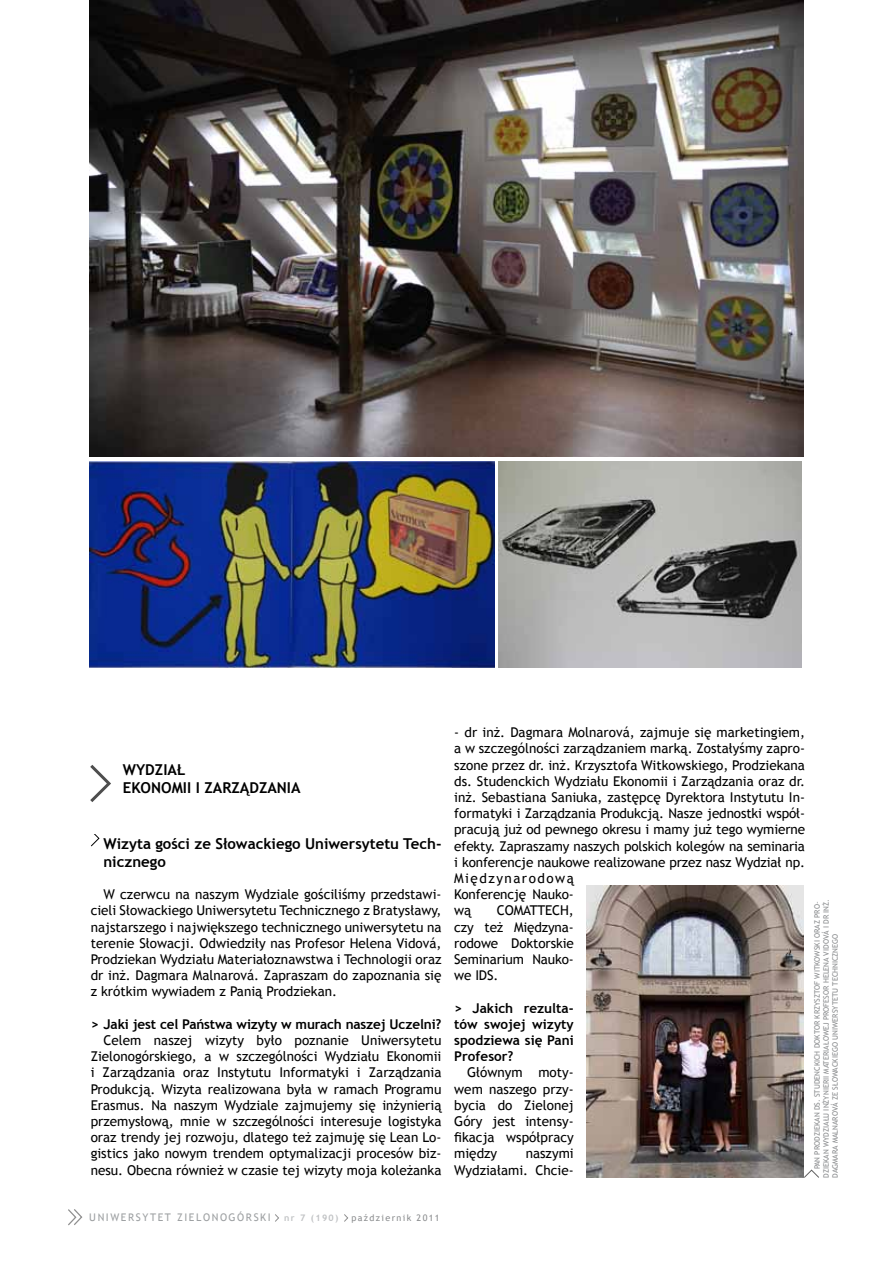
<style>
.page{position:relative;width:893px;height:1263px;background:#fff}
.page>*{position:absolute;margin:0;border:0;box-sizing:border-box;transform-origin:0 0}
.t1{font:700 15px/18px "Trebuchet MS";color:#000}
.t2{font:13.5px/16.2px "Trebuchet MS";color:#000;text-align:justify}
.t3{font:700 13.5px/16.2px "Trebuchet MS";color:#000;text-align:justify}
.t4{font:10.5px "Trebuchet MS";letter-spacing:.15em;color:#9da0a2}
.t5{font:9px "Trebuchet MS";letter-spacing:.15em;color:#8a8c8e}
.t6{font:700 9px "Trebuchet MS";color:#c0c2c4}
.t7{font:7.5px/9px "Trebuchet MS";color:#8a8c8e}
</style>
<div class="page">
<svg style="left:68px;top:1209px;width:15px;height:17px"></svg>
<svg style="left:275px;top:1214px;width:4px;height:8px"></svg>
<svg style="left:344px;top:1214px;width:4px;height:8px"></svg>
<img style="left:586px;top:885px;width:218px;height:293px">
<svg style="left:804px;top:1169px;width:15px;height:9px"></svg>
<svg style="left:90px;top:764px;width:21px;height:38px"></svg>
<svg style="left:91px;top:834px;width:8px;height:13px"></svg>
<img style="left:89px;top:0;width:715px;height:457px">
<img style="left:499px;top:461px;width:302px;height:206px">
<img style="left:89px;top:461px;width:405px;height:206px">
<p class="t1" style="left:123px;top:761px;width:179px">wydział<br>ekonomii i zarządzania</p>
<p class="t1" style="left:103px;top:834px;width:340px">Wizyta gości ze Słowackiego Uniwersytetu Tech&shy;nicznego</p>
<p class="t2" style="left:91px;top:886px;width:352px;text-indent:13px">W czerwcu na naszym Wydziale gościliśmy przedstawi&shy;cieli Słowackiego Uniwersytetu Technicznego z Bratysławy, najstarszego i największego technicznego uniwersytetu na terenie Słowacji. Odwiedziły nas Profesor Helena Vidová, Prodziekan Wydziału Materiałoznawstwa i Technologii oraz dr inż. Dagmara Malnarová. Zapraszam do zapoznania się z krótkim wywiadem z Panią Prodziekan.</p>
<p class="t3" style="left:91px;top:1016px;width:352px">&gt; Jaki jest cel Państwa wizyty w murach naszej Uczelni?</p>
<p class="t2" style="left:91px;top:1032px;width:353px;text-indent:13px">Celem naszej wizyty było poznanie Uniwersytetu Zielonogórskiego, a w szczególności Wydziału Ekonomii i Zarządzania oraz Instytutu Informatyki i Zarządzania Produkcją. Wizyta realizowana była w ramach Programu Erasmus. Na naszym Wydziale zajmujemy się inżynierią przemysłową, mnie w szczególności interesuje logistyka oraz trendy jej rozwoju, dlatego też zajmuję się Lean Lo&shy;gistics jako nowym trendem optymalizacji procesów biz&shy;nesu. Obecna również w czasie tej wizyty moja koleżanka</p>
<p class="t2" style="left:454px;top:724px;width:352px;text-align:left">- dr inż. Dagmara Molnarová, zajmuje się marketingiem, a w szczególności zarządzaniem marką. Zostałyśmy zapro&shy;szone przez dr. inż. Krzysztofa Witkowskiego, Prodziekana ds. Studenckich Wydziału Ekonomii i Zarządzania oraz dr. inż. Sebastiana Saniuka, zastępcę Dyrektora Instytutu In&shy;formatyki i Zarządzania Produkcją. Nasze jednostki współ&shy;pracują już od pewnego okresu i mamy już tego wymierne efekty. Zapraszamy naszych polskich kolegów na seminaria i konferencje naukowe realizowane przez nasz Wydział np.<br>Międzynarodową<br>Konferencję Nauko-<br>wą</p>
<p class="t2" style="left:454px;top:903px;width:121px;text-indent:43px">COMATTECH, czy też Międzyna&shy;rodowe Doktorskie Seminarium Nauko&shy;we IDS.</p>
<p class="t3" style="left:454px;top:1000px;width:121px">&gt; Jakich rezulta&shy;tów swojej wizyty spodziewa się Pani Profesor?</p>
<p class="t2" style="left:454px;top:1065px;width:121px;text-indent:13px">Głównym moty&shy;wem naszego przy&shy;bycia do Zielonej Góry jest intensy&shy;fikacja współpracy między</p>
<p class="t2" style="left:454px;top:1146px;width:121px;text-align:right">naszymi<br>Wydziałami. Chcie-</p>
<p class="t7" style="left:813px;top:1178px;width:280px;text-indent:9px;rotate:-90deg">Pan Prodziekan ds. Studenckich doktor Krzysztof Witkowski oraz Pro&shy;dziekan Wydziału Inżynierii Materiałowej Profesor Helena Vidová i dr in ż.<br>Dagmara Malnarová ze Słowackiego Uniwersytetu Technicznego</p>
<p class="t4" style="left:89px;top:1211px;width:183px">UNIWERSYTET ZIELONOGÓRSKI</p>
<p class="t6" style="left:284px;top:1212px;width:56px">nr 7 (190)</p>
<p class="t5" style="left:351px;top:1212px;width:90px">październik 2011</p>
</div>
